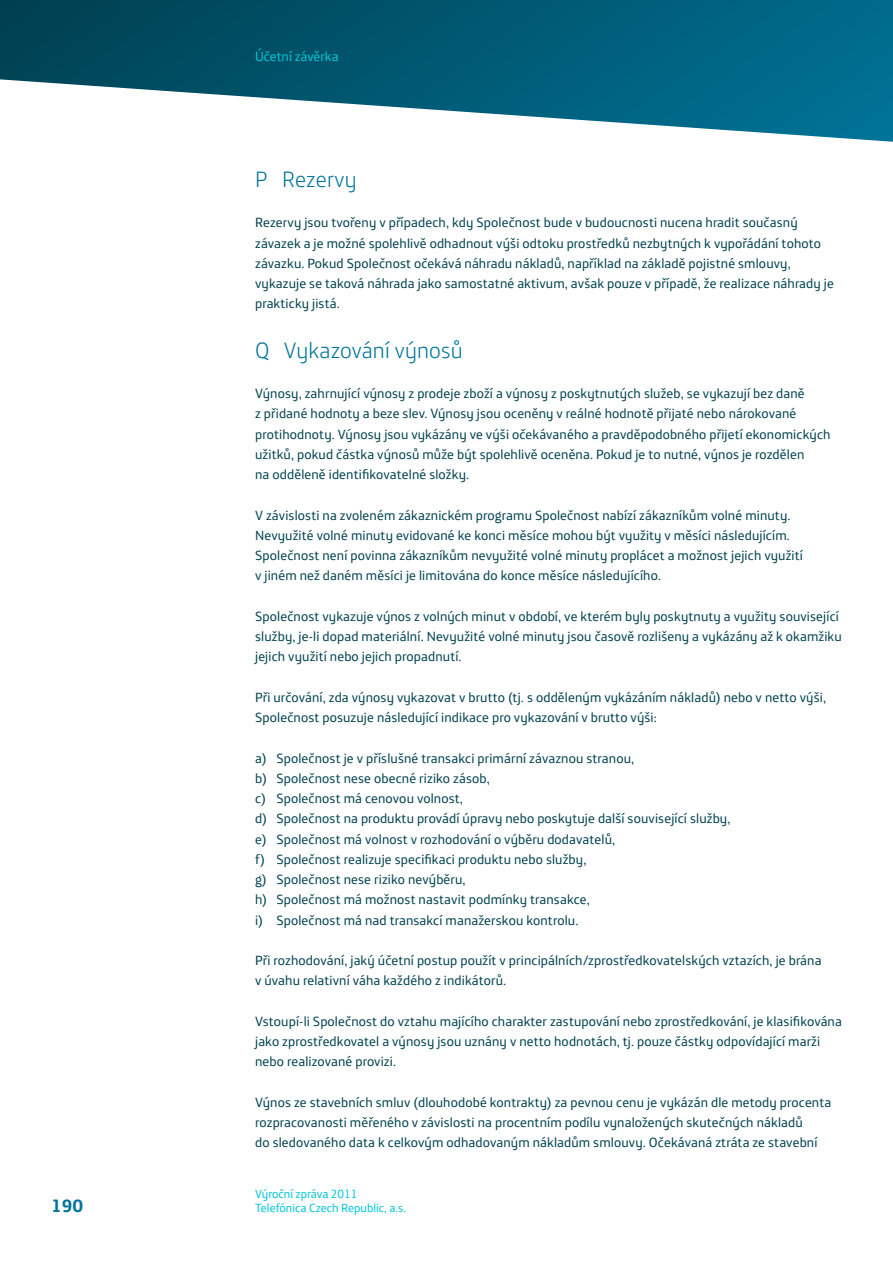
<style>
.page{position:relative;width:893px;height:1263px;background:#fff}
.page>*{position:absolute;margin:0;border:0;box-sizing:border-box;transform-origin:0 0}
.t1{font:300 22.5px "Telefonica Headline";letter-spacing:.01em;color:#00759a}
.t2{font:700 18px "Telefonica Text";color:#00759a}
.t3{font:13.5px/20.2px "Telefonica Text";letter-spacing:.01em;color:#004250}
.t4{font:13.5px "Telefonica Text";color:#00c6d7}
.t5{font:12px "Telefonica Text";color:#00c6d7}
</style>
<div class="page">
<svg style="left:0;top:0;width:893px;height:142px"></svg>
<p class="t4" style="left:255px;top:45px;width:85px">Účetní závěrka</p>
<h1 class="t1" style="left:255px;top:161px;width:103px">P Rezervy</h1>
<p class="t3" style="left:255px;top:211px;width:580px">Rezervy jsou tvořeny v případech, kdy Společnost bude v budoucnosti nucena hradit současný závazek a je možné spolehlivě odhadnout výši odtoku prostředků nezbytných k vypořádání tohoto závazku. Pokud Společnost očekává náhradu nákladů, například na základě pojistné smlouvy, vykazuje se taková náhrada jako samostatné aktivum, avšak pouze v případě, že realizace náhrady je prakticky jistá.</p>
<h1 class="t1" style="left:255px;top:332px;width:209px">Q Vykazování výnosů</h1>
<p class="t3" style="left:255px;top:382px;width:577px">Výnosy, zahrnující výnosy z prodeje zboží a výnosy z poskytnutých služeb, se vykazují bez daně<br>z přidané hodnoty a beze slev. Výnosy jsou oceněny v reálné hodnotě přijaté nebo nárokované protihodnoty. Výnosy jsou vykázány ve výši očekávaného a pravděpodobného přijetí ekonomických užitků, pokud částka výnosů může být spolehlivě oceněna. Pokud je to nutné, výnos je rozdělen<br>na odděleně identifikovatelné složky.</p>
<p class="t3" style="left:255px;top:503px;width:549px">V závislosti na zvoleném zákaznickém programu Společnost nabízí zákazníkům volné minuty.<br>Nevyužité volné minuty evidované ke konci měsíce mohou být využity v měsíci následujícím.<br>Společnost není povinna zákazníkům nevyužité volné minuty proplácet a možnost jejich využití v jiném než daném měsíci je limitována do konce měsíce následujícího.</p>
<p class="t3" style="left:255px;top:605px;width:588px">Společnost vykazuje výnos z volných minut v období, ve kterém byly poskytnuty a využity související služby, je-li dopad materiální. Nevyužité volné minuty jsou časově rozlišeny a vykázány až k okamžiku jejich využití nebo jejich propadnutí.</p>
<p class="t3" style="left:255px;top:686px;width:572px">Při určování, zda výnosy vykazovat v brutto (tj. s odděleným vykázáním nákladů) nebo v netto výši,<br>Společnost posuzuje následující indikace pro vykazování v brutto výši:</p>
<p class="t3" style="left:255px;top:746px;width:477px">a) Společnost je v příslušné transakci primární závaznou stranou,<br>b) Společnost nese obecné riziko zásob,<br>c) Společnost má cenovou volnost,<br>d) Společnost na produktu provádí úpravy nebo poskytuje další související služby, e) Společnost má volnost v rozhodování o výběru dodavatelů,<br>f) Společnost realizuje specifikaci produktu nebo služby,<br>g) Společnost nese riziko nevýběru,<br>h) Společnost má možnost nastavit podmínky transakce,<br>i) Společnost má nad transakcí manažerskou kontrolu.</p>
<p class="t3" style="left:255px;top:949px;width:568px">Při rozhodování, jaký účetní postup použít v principálních/zprostředkovatelských vztazích, je brána v úvahu relativní váha každého z indikátorů.</p>
<p class="t3" style="left:255px;top:1010px;width:588px">Vstoupí-li Společnost do vztahu majícího charakter zastupování nebo zprostředkování, je klasifikována jako zprostředkovatel a výnosy jsou uznány v netto hodnotách, tj. pouze částky odpovídající marži nebo realizované provizi.</p>
<p class="t3" style="left:255px;top:1091px;width:578px">Výnos ze stavebních smluv (dlouhodobé kontrakty) za pevnou cenu je vykázán dle metody procenta rozpracovanosti měřeného v závislosti na procentním podílu vynaložených skutečných nákladů<br>do sledovaného data k celkovým odhadovaným nákladům smlouvy. Očekávaná ztráta ze stavební</p>
<p class="t5" style="left:255px;top:1183px;width:104px">Výroční zpráva 2011</p>
<h2 class="t2" style="left:51px;top:1189px;width:34px">190</h2>
<p class="t5" style="left:255px;top:1198px;width:153px">Telefónica Czech Republic, a.s.</p>
</div>
